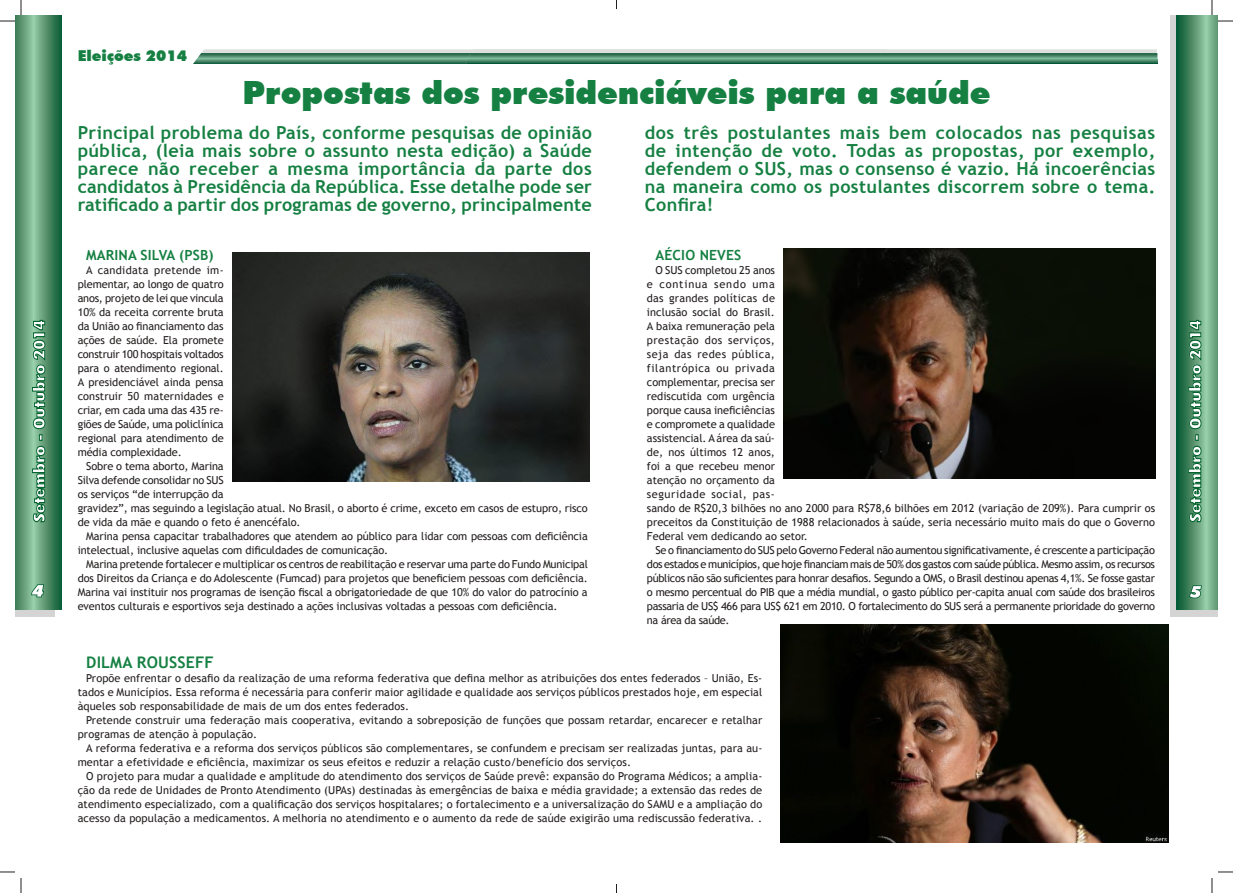
<style>
.page{position:relative;width:1233px;height:893px;background:#fff}
.page>*{position:absolute;margin:0;border:0;box-sizing:border-box;transform-origin:0 0}
.t1{font:900 32px "Futura BT";color:#158042}
.t2{font:700 18px/18px "Trebuchet MS";letter-spacing:.01em;color:#158042;text-align:justify}
.t3{font:700 16px "Trebuchet MS";letter-spacing:.01em;color:#158042}
.t4{font:900 condensed 15.6px "Futura BT";color:#fff;scale:1.28 1}
.t5{font:900 15px "Futura BT";color:#158042}
.t6{font:700 14px "Trebuchet MS";letter-spacing:.01em;color:#158042}
.t7{font:11px/14px "Trebuchet MS";color:#241f1f}
</style>
<div class="page">
<svg style="left:15px;top:15px;width:47px;height:594px;background:#56946e"></svg>
<div style="left:1169px;top:15px;width:48px;height:601px;background:#d5d4d5"></div>
<svg style="left:1176px;top:15px;width:41px;height:594px;background:#579671"></svg>
<hr style="left:193px;top:64px;width:694px;height:1px;background:#00502e">
<hr style="left:467px;top:64px;width:690px;height:1px;background:#00502e">
<svg style="left:193px;top:49px;width:964px;height:15px;background:#73a18b"></svg>
<hr style="left:471px;top:53px;width:686px;height:1px;background:#00502e">
<svg style="left:31px;top:584px;width:13px;height:13px"></svg>
<svg style="left:1188px;top:585px;width:13px;height:13px"></svg>
<img style="left:783px;top:248px;width:372px;height:230px">
<img style="left:781px;top:624px;width:387px;height:218px">
<img style="left:232px;top:252px;width:358px;height:229px">
<svg style="left:1188px;top:320px;width:13px;height:202px;background:#3e845a"></svg>
<svg style="left:32px;top:320px;width:13px;height:202px;background:#589d73"></svg>
<svg style="left:1218px;top:20px;width:15px;height:2px"></svg>
<svg style="left:1218px;top:871px;width:15px;height:1px"></svg>
<svg style="left:0;top:0;width:22px;height:22px"></svg>
<svg style="left:0;top:871px;width:22px;height:21px"></svg>
<svg style="left:1211px;top:0;width:1px;height:15px"></svg>
<svg style="left:1211px;top:878px;width:1px;height:14px"></svg>
<h3 class="t5" style="left:78px;top:46px;width:111px">Eleições 2014</h3>
<h1 class="t1" style="left:242px;top:74px;width:749px">Propostas dos presidenciáveis para a saúde</h1>
<p class="t2" style="left:78px;top:124px;width:516px">Principal problema do País, conforme pesquisas de opinião pública, (leia mais sobre o assunto nesta edição) a Saúde parece não receber a mesma importância da parte dos candidatos à Presidência da República. Esse detalhe pode ser ratificado a partir dos programas de governo, principalmente</p>
<h2 class="t2" style="left:645px;top:124px;width:512px">dos três postulantes mais bem colocados nas pesquisas de intenção de voto. Todas as propostas, por exemplo, defendem o SUS, mas o consenso é vazio. Há incoerências na maneira como os postulantes discorrem sobre o tema.<br>Confira!</h2>
<p class="t6" style="left:86px;top:246px;width:129px">Marina Silva (PSB)</p>
<p class="t7" style="left:78px;top:263px;width:148px;text-align:justify;text-indent:9px">A candidata pretende im&shy;plementar, ao longo de quatro anos, projeto de lei que vincula 10% da receita corrente bruta da União ao financiamento das ações de saúde. Ela promete construir 100 hospitais voltados para o atendimento regional.<br>A presidenciável ainda pensa construir 50 maternidades e criar, em cada uma das 435 re&shy;giões de Saúde, uma policlínica regional para atendimento de média complexidade.</p>
<p class="t7" style="left:78px;top:459px;width:511px;text-indent:9px">Sobre o tema aborto, Marina<br>Silva defende consolidar no SUS<br>os serviços “de interrupção da<br>gravidez”, mas seguindo a legislação atual. No Brasil, o aborto é crime, exceto em casos de estupro, risco de vida da mãe e quando o feto é anencéfalo.</p>
<p class="t7" style="left:78px;top:529px;width:511px;text-indent:9px">Marina pensa capacitar trabalhadores que atendem ao público para lidar com pessoas com deficiência intelectual, inclusive aquelas com dificuldades de comunicação.</p>
<p class="t7" style="left:78px;top:557px;width:512px;text-align:justify;text-indent:9px">Marina pretende fortalecer e multiplicar os centros de reabilitação e reservar uma parte do Fundo Municipal dos Direitos da Criança e do Adolescente (Fumcad) para projetos que beneficiem pessoas com deficiência.<br>Marina vai instituir nos programas de isenção fiscal a obrigatoriedade de que 10% do valor do patrocínio a eventos culturais e esportivos seja destinado a ações inclusivas voltadas a pessoas com deficiência.</p>
<p class="t6" style="left:655px;top:246px;width:86px">Aécio Neves</p>
<p class="t7" style="left:647px;top:263px;width:509px;text-indent:9px">O SUS completou 25 anos<br>e continua sendo uma<br>das grandes políticas de<br>inclusão social do Brasil.<br>A baixa remuneração pela<br>prestação dos serviços,<br>seja das redes pública,<br>filantrópica ou privada<br>complementar, precisa ser<br>rediscutida com urgência<br>porque causa ineficiências<br>e compromete a qualidade<br>assistencial. A área da saú-<br>de, nos últimos 12 anos,<br>foi a que recebeu menor<br>atenção no orçamento da<br>seguridade social, pas-<br>sando de R$20,3 bilhões no ano 2000 para R$78,6 bilhões em 2012 (variação de 209%). Para cumprir os preceitos da Constituição de 1988 relacionados à saúde, seria necessário muito mais do que o Governo<br>Federal vem dedicando ao setor.</p>
<p class="t7" style="left:647px;top:543px;width:509px;text-align:justify;text-indent:9px">Se o financiamento do SUS pelo Governo Federal não aumentou significativamente, é crescente a participação dos estados e municípios, que hoje financiam mais de 50% dos gastos com saúde pública. Mesmo assim, os recursos públicos não são suficientes para honrar desafios. Segundo a OMS, o Brasil destinou apenas 4,1%. Se fosse gastar o mesmo percentual do PIB que a média mundial, o gasto público per-capita anual com saúde dos brasileiros passaria de US$ 466 para US$ 621 em 2010. O fortalecimento do SUS será a permanente prioridade do governo na área da saúde.</p>
<h3 class="t4" style="left:30px;top:522px;width:159px;rotate:-90deg">Setembro - Outubro 2014</h3>
<h3 class="t4" style="left:1186px;top:522px;width:159px;rotate:-90deg">Setembro - Outubro 2014</h3>
<h3 class="t3" style="left:86px;top:651px;width:119px">Dilma Rousseff</h3>
<p class="t7" style="left:78px;top:670px;width:686px;text-align:justify;text-indent:9px">Propõe enfrentar o desafio da realização de uma reforma federativa que defina melhor as atribuições dos entes federados – União, Es&shy;tados e Municípios. Essa reforma é necessária para conferir maior agilidade e qualidade aos serviços públicos prestados hoje, em especial àqueles sob responsabilidade de mais de um dos entes federados.</p>
<p class="t7" style="left:78px;top:712px;width:686px;text-indent:9px">Pretende construir uma federação mais cooperativa, evitando a sobreposição de funções que possam retardar, encarecer e retalhar programas de atenção à população.</p>
<p class="t7" style="left:78px;top:740px;width:686px;text-indent:9px">A reforma federativa e a reforma dos serviços públicos são complementares, se confundem e precisam ser realizadas juntas, para au&shy;mentar a efetividade e eficiência, maximizar os seus efeitos e reduzir a relação custo/benefício dos serviços.</p>
<p class="t7" style="left:78px;top:768px;width:686px;text-align:justify;text-indent:9px">O projeto para mudar a qualidade e amplitude do atendimento dos serviços de Saúde prevê: expansão do Programa Médicos; a amplia&shy;ção da rede de Unidades de Pronto Atendimento (UPAs) destinadas às emergências de baixa e média gravidade; a extensão das redes de atendimento especializado, com a qualificação dos serviços hospitalares; o fortalecimento e a universalização do SAMU e a ampliação do acesso da população a medicamentos. A melhoria no atendimento e o aumento da rede de saúde exigirão uma rediscussão federativa. .</p>
</div>
